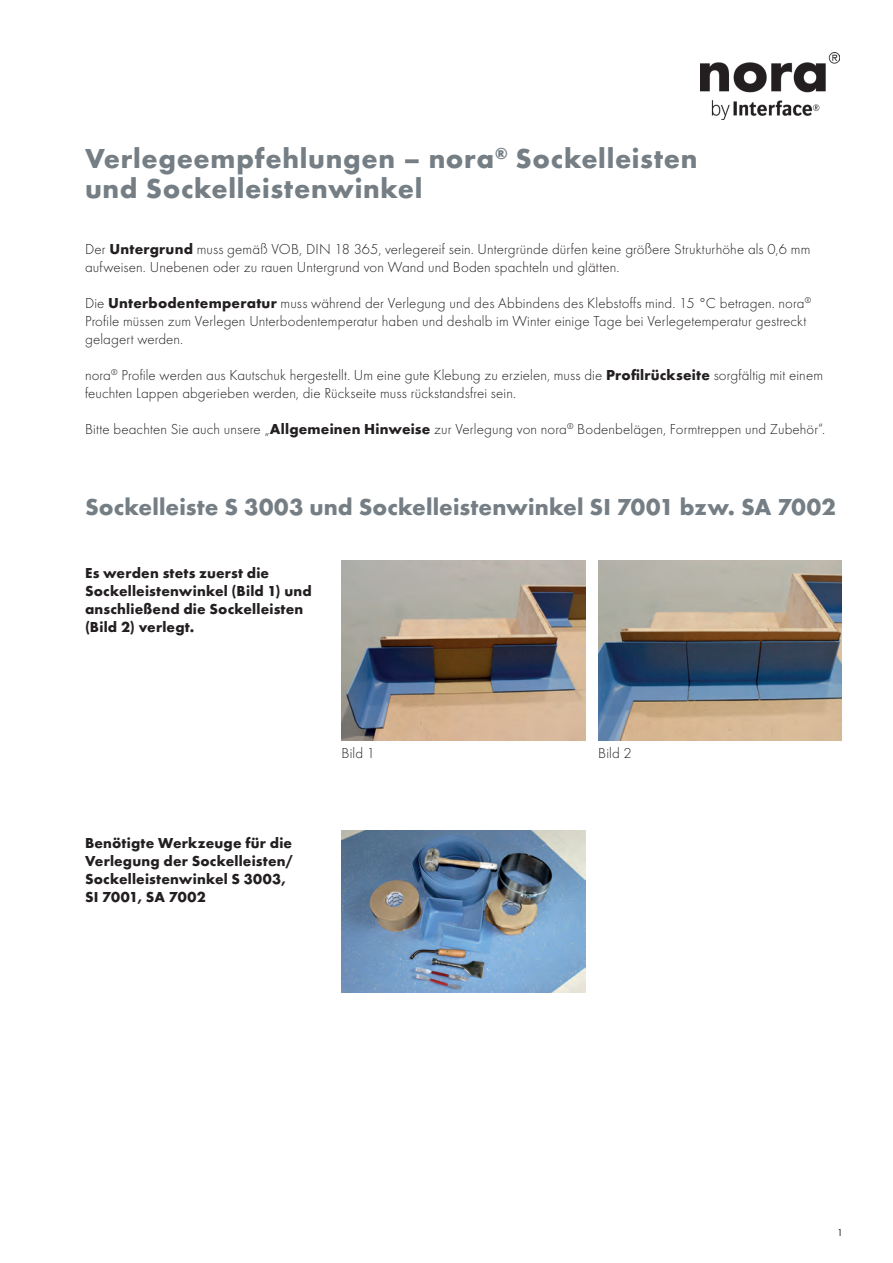
<style>
.page{position:relative;width:893px;height:1263px;background:#fff}
.page>*{position:absolute;margin:0;border:0;box-sizing:border-box;transform-origin:0 0}
.t1{font:700 28.5px/30px "Futura";letter-spacing:.025em;color:#747e84}
.t2{font:700 24px "Futura";letter-spacing:.005em;color:#747e84}
.t3{font:300 15px/18px "Futura";letter-spacing:.005em;color:#231f20}
.t4{font:700 15px/18px "Futura";letter-spacing:.015em;color:#231f20}
.t5{font:10.5px "Futura Boo";color:#231f20}
.s1{font-weight:700}
</style>
<div class="page">
<img style="left:598px;top:561px;width:244px;height:179px">
<img style="left:342px;top:830px;width:243px;height:162px">
<img style="left:342px;top:561px;width:243px;height:179px">
<img style="left:700px;top:53px;width:139px;height:66px">
<h1 class="t1" style="left:85px;top:143px;width:614px">Verlegeempfehlungen – nora<sup>®</sup> Sockelleisten und Sockelleistenwinkel</h1>
<p class="t3" style="left:85px;top:240px;width:727px">Der <span class="s1">Untergrund</span> muss gemäß VOB, DIN 18 365, verlegereif sein. Untergründe dürfen keine größere Strukturhöhe als 0,6 mm aufweisen. Unebenen oder zu rauen Untergrund von Wand und Boden spachteln und glätten.</p>
<p class="t3" style="left:85px;top:294px;width:728px">Die <span class="s1">Unterbodentemperatur</span> muss während der Verlegung und des Abbindens des Klebstoffs mind. 15 °C betragen. nora<sup>®<br></sup>Profile müssen zum Verlegen Unterbodentemperatur haben und deshalb im Winter einige Tage bei Verlegetemperatur gestreckt gelagert werden.</p>
<p class="t3" style="left:85px;top:366px;width:739px">nora<sup>®</sup> Profile werden aus Kautschuk hergestellt. Um eine gute Klebung zu erzielen, muss die <span class="s1">Profilrückseite</span> sorgfältig mit einem feuchten Lappen abgerieben werden, die Rückseite muss rückstandsfrei sein.</p>
<p class="t3" style="left:85px;top:420px;width:742px">Bitte beachten Sie auch unsere „<span class="s1">Allgemeinen Hinweise</span> zur Verlegung von nora<sup>®</sup> Bodenbelägen, Formtreppen und Zubehör“.</p>
<h2 class="t2" style="left:85px;top:492px;width:752px">Sockelleiste S 3003 und Sockelleistenwinkel SI 7001 bzw. SA 7002</h2>
<p class="t4" style="left:85px;top:563px;width:228px">Es werden stets zuerst die<br>Sockelleistenwinkel (Bild 1) und anschließend die Sockelleisten (Bild 2) verlegt.</p>
<p class="t4" style="left:85px;top:833px;width:209px">Benötigte Werkzeuge für die<br>Verlegung der Sockelleisten/<br>Sockelleistenwinkel S 3003,<br>SI 7001, SA 7002</p>
<p class="t3" style="left:342px;top:744px;width:35px">Bild 1</p>
<p class="t3" style="left:598px;top:744px;width:35px">Bild 2</p>
<p class="t5" style="left:837px;top:1226px;width:7px">1</p>
</div>
